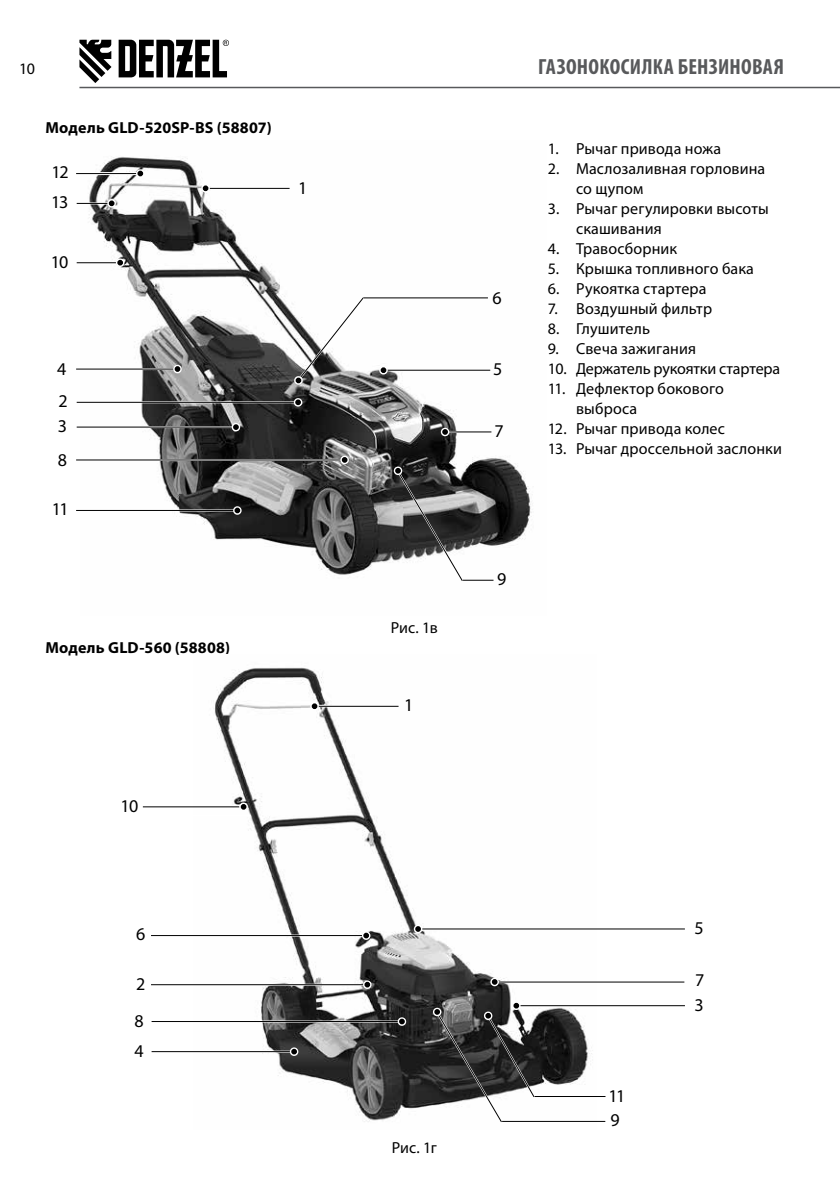
<style>
.page{position:relative;width:840px;height:1191px;background:#fff}
.page>*{position:absolute;margin:0;border:0;box-sizing:border-box;transform-origin:0 0}
.t1{font:700 condensed 22px "Myriad Pro";letter-spacing:.015em;color:#58595b}
.t2{font:18px "Myriad Pro";letter-spacing:-.065em;color:#000}
.t3{font:16px/20px "Myriad Pro";letter-spacing:.005em;color:#000}
.t4{font:700 16px "Myriad Pro";letter-spacing:.015em;color:#000}
.t5{font:16px "Myriad Pro";letter-spacing:-.015em;color:#000}
</style>
<div class="page">
<hr style="left:79px;top:87px;width:760px;height:1px;background:#58595b">
<svg style="left:79px;top:40px;width:32px;height:43px"></svg>
<svg style="left:118px;top:40px;width:111px;height:37px"></svg>
<img style="left:89px;top:157px;width:443px;height:424px">
<hr style="left:462px;top:580px;width:31px;height:1px;background:#000">
<hr style="left:363px;top:297px;width:124px;height:1px;background:#000">
<hr style="left:76px;top:172px;width:64px;height:3px;background:#fff">
<hr style="left:205px;top:187px;width:84px;height:2px;background:#fff">
<hr style="left:77px;top:262px;width:43px;height:2px;background:#fff">
<hr style="left:77px;top:202px;width:35px;height:2px;background:#fff">
<hr style="left:76px;top:368px;width:102px;height:2px;background:#fff">
<hr style="left:445px;top:431px;width:46px;height:2px;background:#fff">
<hr style="left:76px;top:459px;width:268px;height:2px;background:#fff">
<hr style="left:77px;top:426px;width:158px;height:2px;background:#fff">
<hr style="left:76px;top:509px;width:161px;height:2px;background:#fff">
<hr style="left:76px;top:173px;width:64px;height:1px;background:#000">
<div style="left:136px;top:169px;width:8px;height:9px;border:2px solid #fff;border-radius:50%"></div>
<svg style="left:137px;top:171px;width:6px;height:5px"></svg>
<hr style="left:77px;top:401px;width:221px;height:2px;background:#fff">
<hr style="left:77px;top:402px;width:221px;height:1px;background:#000">
<div style="left:294px;top:398px;width:8px;height:8px;border:2px solid #fff;border-radius:50%"></div>
<svg style="left:295px;top:399px;width:6px;height:6px"></svg>
<hr style="left:205px;top:188px;width:84px;height:1px;background:#000">
<div style="left:201px;top:184px;width:9px;height:9px;border:2px solid #fff;border-radius:50%"></div>
<svg style="left:203px;top:185px;width:5px;height:6px"></svg>
<hr style="left:77px;top:262px;width:43px;height:1px;background:#000">
<hr style="left:77px;top:203px;width:35px;height:1px;background:#000">
<div style="left:116px;top:258px;width:8px;height:9px;border:2px solid #fff;border-radius:50%"></div>
<svg style="left:117px;top:260px;width:6px;height:5px"></svg>
<div style="left:107px;top:199px;width:9px;height:9px;border:2px solid #fff;border-radius:50%"></div>
<svg style="left:109px;top:200px;width:5px;height:6px"></svg>
<hr style="left:76px;top:368px;width:102px;height:1px;background:#000">
<div style="left:173px;top:365px;width:9px;height:8px;border:2px solid #fff;border-radius:50%"></div>
<svg style="left:174px;top:366px;width:6px;height:6px"></svg>
<hr style="left:383px;top:369px;width:107px;height:2px;background:#fff">
<hr style="left:383px;top:370px;width:107px;height:1px;background:#000">
<div style="left:379px;top:366px;width:8px;height:8px;border:2px solid #fff;border-radius:50%"></div>
<svg style="left:380px;top:367px;width:6px;height:6px"></svg>
<hr style="left:77px;top:426px;width:158px;height:1px;background:#000">
<div style="left:231px;top:423px;width:9px;height:8px;border:2px solid #fff;border-radius:50%"></div>
<svg style="left:233px;top:424px;width:6px;height:6px"></svg>
<hr style="left:76px;top:459px;width:268px;height:1px;background:#000">
<div style="left:340px;top:456px;width:9px;height:8px;border:2px solid #fff;border-radius:50%"></div>
<svg style="left:341px;top:457px;width:6px;height:6px"></svg>
<hr style="left:76px;top:510px;width:161px;height:1px;background:#000">
<div style="left:233px;top:506px;width:8px;height:9px;border:2px solid #fff;border-radius:50%"></div>
<svg style="left:234px;top:507px;width:6px;height:6px"></svg>
<hr style="left:445px;top:431px;width:46px;height:1px;background:#000">
<div style="left:440px;top:428px;width:9px;height:8px;border:2px solid #fff;border-radius:50%"></div>
<svg style="left:442px;top:429px;width:5px;height:6px"></svg>
<div style="left:294px;top:376px;width:8px;height:8px;border:2px solid #fff;border-radius:50%"></div>
<svg style="left:295px;top:295px;width:71px;height:88px"></svg>
<div style="left:393px;top:466px;width:9px;height:9px;border:2px solid #fff;border-radius:50%"></div>
<svg style="left:394px;top:468px;width:71px;height:113px"></svg>
<img style="left:193px;top:667px;width:403px;height:455px">
<hr style="left:501px;top:1120px;width:104px;height:1px;background:#000">
<hr style="left:533px;top:1096px;width:72px;height:1px;background:#000">
<hr style="left:314px;top:705px;width:84px;height:2px;background:#fff">
<hr style="left:151px;top:815px;width:99px;height:2px;background:#fff">
<hr style="left:418px;top:928px;width:266px;height:2px;background:#fff">
<hr style="left:151px;top:934px;width:215px;height:2px;background:#fff">
<hr style="left:494px;top:981px;width:190px;height:2px;background:#fff">
<hr style="left:517px;top:1004px;width:167px;height:2px;background:#fff">
<hr style="left:151px;top:983px;width:216px;height:2px;background:#fff">
<hr style="left:151px;top:1050px;width:143px;height:2px;background:#fff">
<hr style="left:151px;top:1020px;width:251px;height:2px;background:#fff">
<hr style="left:151px;top:935px;width:215px;height:1px;background:#000">
<div style="left:362px;top:931px;width:8px;height:9px;border:2px solid #fff;border-radius:50%"></div>
<svg style="left:363px;top:932px;width:6px;height:6px"></svg>
<hr style="left:314px;top:706px;width:84px;height:1px;background:#000">
<div style="left:310px;top:702px;width:8px;height:8px;border:2px solid #fff;border-radius:50%"></div>
<svg style="left:311px;top:703px;width:6px;height:6px"></svg>
<hr style="left:143px;top:806px;width:99px;height:1px;background:#000">
<div style="left:239px;top:802px;width:8px;height:9px;border:2px solid #fff;border-radius:50%"></div>
<svg style="left:240px;top:804px;width:6px;height:5px"></svg>
<hr style="left:418px;top:928px;width:266px;height:1px;background:#000">
<div style="left:413px;top:924px;width:9px;height:9px;border:2px solid #fff;border-radius:50%"></div>
<svg style="left:415px;top:926px;width:5px;height:5px"></svg>
<hr style="left:151px;top:984px;width:216px;height:1px;background:#000">
<div style="left:363px;top:980px;width:8px;height:9px;border:2px solid #fff;border-radius:50%"></div>
<svg style="left:364px;top:981px;width:6px;height:6px"></svg>
<hr style="left:151px;top:1051px;width:143px;height:1px;background:#000">
<hr style="left:151px;top:1021px;width:251px;height:1px;background:#000">
<div style="left:290px;top:1047px;width:8px;height:9px;border:2px solid #fff;border-radius:50%"></div>
<svg style="left:291px;top:1048px;width:6px;height:6px"></svg>
<div style="left:397px;top:1017px;width:9px;height:8px;border:2px solid #fff;border-radius:50%"></div>
<svg style="left:399px;top:1018px;width:5px;height:6px"></svg>
<hr style="left:494px;top:981px;width:190px;height:1px;background:#000">
<div style="left:490px;top:977px;width:8px;height:9px;border:2px solid #fff;border-radius:50%"></div>
<svg style="left:491px;top:979px;width:6px;height:5px"></svg>
<hr style="left:517px;top:1005px;width:167px;height:1px;background:#000">
<div style="left:511px;top:1001px;width:9px;height:9px;border:2px solid #fff;border-radius:50%"></div>
<div style="left:432px;top:1007px;width:9px;height:9px;border:2px solid #fff;border-radius:50%"></div>
<svg style="left:434px;top:1002px;width:102px;height:120px"></svg>
<p class="t3" style="left:19px;top:59px;width:17px">10</p>
<h1 class="t1" style="left:537px;top:53px;width:247px">ГАЗОНОКОСИЛКА БЕНЗИНОВАЯ</h1>
<p class="t4" style="left:45px;top:117px;width:228px">Модель GLD-520SP-BS (58807)</p>
<p class="t2" style="left:52px;top:161px;width:19px">12</p>
<p class="t2" style="left:51px;top:191px;width:19px">13</p>
<p class="t2" style="left:51px;top:251px;width:19px">10</p>
<p class="t2" style="left:298px;top:177px;width:11px">1</p>
<p class="t2" style="left:57px;top:357px;width:11px">4</p>
<p class="t2" style="left:58px;top:390px;width:11px">2</p>
<p class="t2" style="left:58px;top:415px;width:11px">3</p>
<p class="t2" style="left:58px;top:448px;width:11px">8</p>
<p class="t2" style="left:52px;top:498px;width:18px">11</p>
<p class="t4" style="left:45px;top:637px;width:186px">Модель GLD-560 (58808)</p>
<p class="t2" style="left:120px;top:795px;width:19px">10</p>
<p class="t2" style="left:136px;top:923px;width:11px">6</p>
<p class="t2" style="left:136px;top:973px;width:11px">2</p>
<p class="t2" style="left:134px;top:1010px;width:11px">8</p>
<p class="t2" style="left:134px;top:1040px;width:11px">4</p>
<p class="t3" style="left:390px;top:617px;width:49px">Рис. 1в</p>
<p class="t2" style="left:404px;top:694px;width:11px">1</p>
<p class="t2" style="left:492px;top:287px;width:11px">6</p>
<p class="t2" style="left:492px;top:358px;width:11px">5</p>
<p class="t2" style="left:494px;top:420px;width:11px">7</p>
<p class="t3" style="left:547px;top:138px;width:175px">1. Рычаг привода ножа</p>
<p class="t3" style="left:575px;top:158px;width:190px;text-indent:-28px">2. Маслозаливная горловина со щупом</p>
<p class="t3" style="left:575px;top:198px;width:194px;text-indent:-28px">3. Рычаг регулировки высоты скашивания</p>
<p class="t3" style="left:547px;top:238px;width:131px">4. Травосборник</p>
<p class="t3" style="left:547px;top:258px;width:208px">5. Крышка топливного бака</p>
<p class="t3" style="left:547px;top:278px;width:160px">6. Рукоятка стартера</p>
<p class="t3" style="left:547px;top:298px;width:166px">7. Воздушный фильтр</p>
<p class="t3" style="left:547px;top:318px;width:104px">8. Глушитель</p>
<p class="t3" style="left:547px;top:338px;width:150px">9. Свеча зажигания</p>
<p class="t5" style="left:547px;top:359px;width:234px">10. Держатель рукоятки стартера</p>
<p class="t3" style="left:575px;top:378px;width:149px;text-indent:-28px">11. Дефлектор бокового выброса</p>
<p class="t3" style="left:547px;top:418px;width:179px">12. Рычаг привода колес</p>
<p class="t3" style="left:547px;top:438px;width:236px">13. Рычаг дроссельной заслонки</p>
<p class="t2" style="left:497px;top:568px;width:11px">9</p>
<p class="t3" style="left:391px;top:1137px;width:47px">Рис. 1г</p>
<p class="t2" style="left:608px;top:1084px;width:18px">11</p>
<p class="t2" style="left:610px;top:1109px;width:11px">9</p>
<p class="t2" style="left:694px;top:917px;width:11px">5</p>
<p class="t2" style="left:694px;top:969px;width:11px">7</p>
<p class="t2" style="left:694px;top:993px;width:11px">3</p>
</div>
